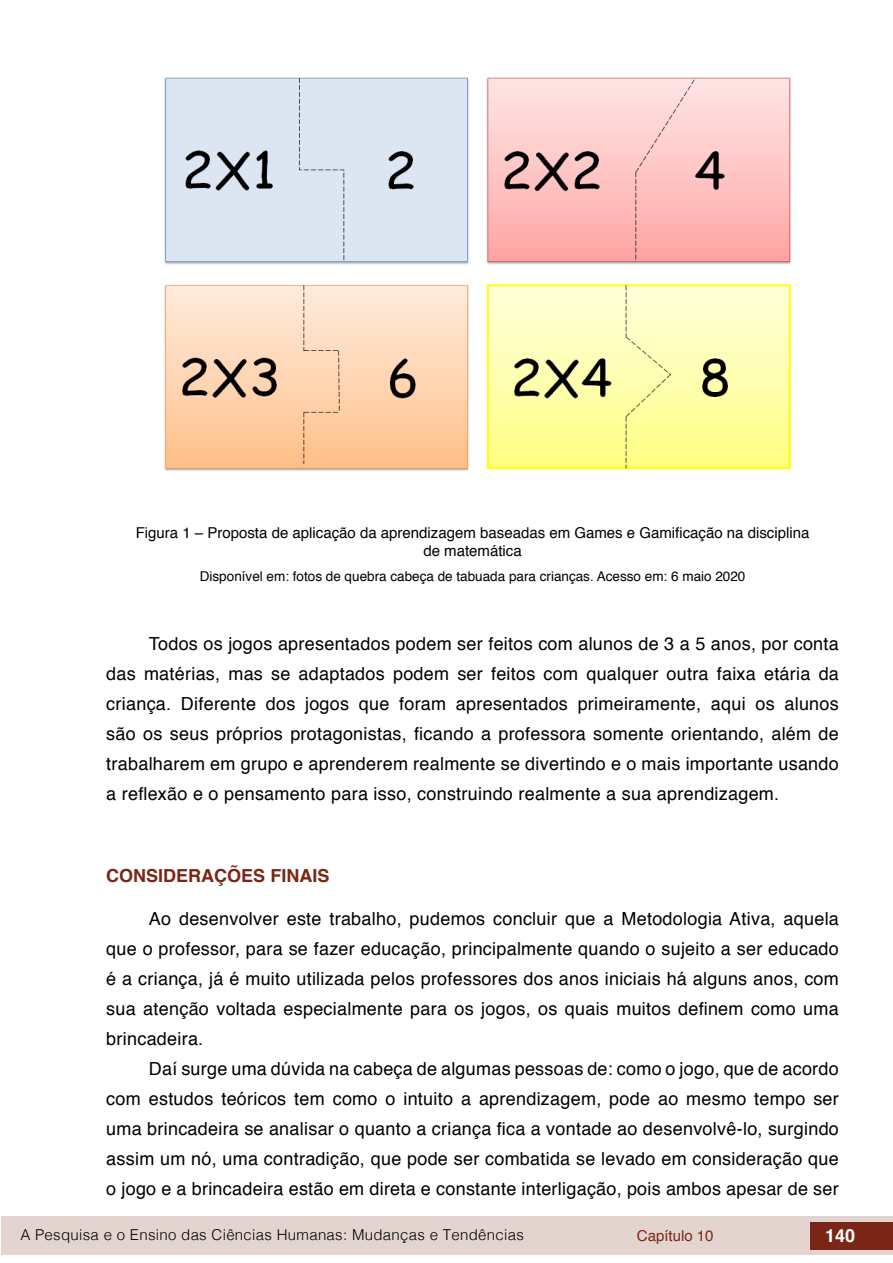
<style>
.page{position:relative;width:893px;height:1263px;background:#fff}
.page>*{position:absolute;margin:0;border:0;box-sizing:border-box;transform-origin:0 0}
.txt{font:18px/30px "Helvetica";letter-spacing:.015em;color:#000;text-align:justify}
.TITULOS{font:700 18px "Helvetica";color:#7a2616}
.t1{font:700 18px "Helvetica";color:#fff}
.info_tab_gra_imag{font:15px/18px "Helvetica";color:#000;text-align:center}
.t2{font:300 15px "Helvetica";letter-spacing:.02em;color:#000}
.t3{font:15px "Helvetica";color:#7a2616}
.fonte_tab_gra_imag{font:13.5px "Helvetica";color:#000}
</style>
<div class="page">
<div style="left:1px;top:1216px;width:891px;height:38px;background:#e4d4d0"></div>
<div style="left:810px;top:1222px;width:83px;height:27px;background:#7a2616"></div>
<img style="left:164px;top:77px;width:627px;height:394px">
<p class="info_tab_gra_imag" style="left:136px;top:525px;width:675px">Figura 1 – Proposta de aplicação da aprendizagem baseadas em Games e Gamificação na disciplina de matemática</p>
<p class="fonte_tab_gra_imag" style="left:200px;top:566px;width:547px">Disponível em: fotos de quebra cabeça de tabuada para crianças. Acesso em: 6 maio 2020</p>
<p class="txt" style="left:106px;top:629px;width:734px;text-indent:43px">Todos os jogos apresentados podem ser feitos com alunos de 3 a 5 anos, por conta das matérias, mas se adaptados podem ser feitos com qualquer outra faixa etária da criança. Diferente dos jogos que foram apresentados primeiramente, aqui os alunos são os seus próprios protagonistas, ficando a professora somente orientando, além de trabalharem em grupo e aprenderem realmente se divertindo e o mais importante usando a reflexão e o pensamento para isso, construindo realmente a sua aprendizagem.</p>
<p class="TITULOS" style="left:106px;top:861px;width:225px">CONSIDERAÇÕES FINAIS</p>
<p class="txt" style="left:106px;top:904px;width:734px;text-indent:43px">Ao desenvolver este trabalho, pudemos concluir que a Metodologia Ativa, aquela que o professor, para se fazer educação, principalmente quando o sujeito a ser educado é a criança, já é muito utilizada pelos professores dos anos iniciais há alguns anos, com sua atenção voltada especialmente para os jogos, os quais muitos definem como uma brincadeira.</p>
<p class="txt" style="left:106px;top:1054px;width:734px;text-indent:43px">Daí surge uma dúvida na cabeça de algumas pessoas de: como o jogo, que de acordo com estudos teóricos tem como o intuito a aprendizagem, pode ao mesmo tempo ser uma brincadeira se analisar o quanto a criança fica a vontade ao desenvolvê-lo, surgindo assim um nó, uma contradição, que pode ser combatida se levado em consideração que o jogo e a brincadeira estão em direta e constante interligação, pois ambos apesar de ser</p>
<p class="t2" style="left:20px;top:1222px;width:505px">A Pesquisa e o Ensino das Ciências Humanas: Mudanças e Tendências</p>
<p class="t3" style="left:637px;top:1224px;width:78px">Capítulo 10</p>
<p class="t1" style="left:825px;top:1221px;width:32px">140</p>
</div>
